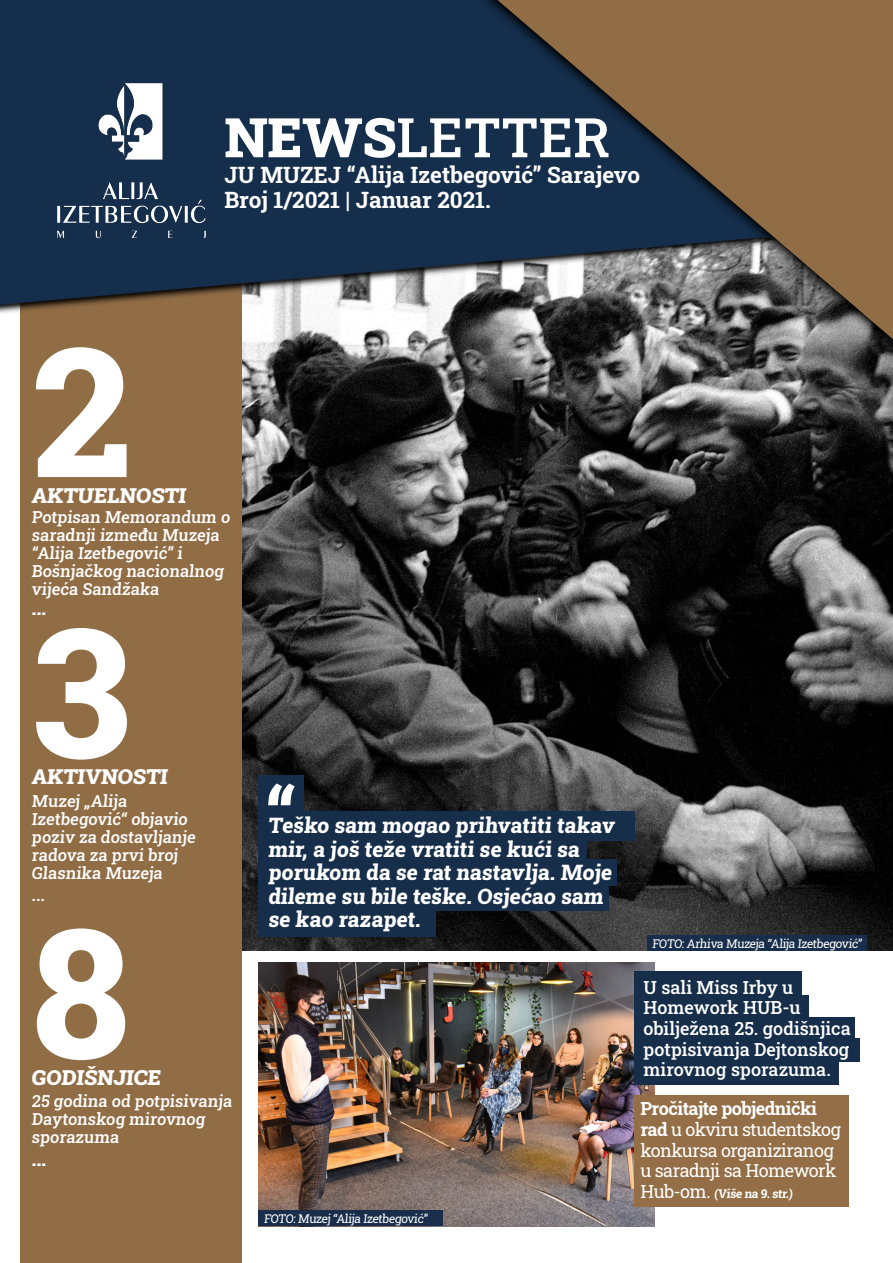
<style>
.page{position:relative;width:893px;height:1263px;background:#fff}
.page>*{position:absolute;margin:0;border:0;box-sizing:border-box;transform-origin:0 0}
.t1{font:800 180px/300.5px "Roboto Slab";color:#fff}
.t2{font:800 75.45px "Roboto Slab";color:#fff}
.t3{font:500 54.6px "Roboto Slab";color:#fff}
.t4{font:700 22.5px/25.5px "Roboto Slab";color:#fff}
.t5{font:800 21.15px/23.4px "Roboto Slab";color:#fff}
.t6{font:900 21px "Roboto Slab";color:#fff}
.t7{font:500 18px/20.7px "Roboto Slab";color:#fff}
.t8{font:18px/20.7px "Roboto Slab";letter-spacing:-.03em;color:#fff}
.t9{font:900 18px "Roboto Slab";color:#fff}
.t10{font:500 16.5px/18px "Roboto Slab";color:#fff}
.t11{font:12px "Roboto Slab";color:#fff}
.t12{font:700 12px "Roboto Slab";color:#fff}
.s1{font-weight:900}
.s2{font-weight:700}
.s3{font-weight:400;font-size:18px}
</style>
<div class="page">
<img style="left:241px;top:315px;width:652px;height:636px">
<div style="left:647px;top:935px;width:219px;height:16px;background:#182e4a"></div>
<img style="left:258px;top:962px;width:396px;height:264px">
<div style="left:258px;top:1210px;width:185px;height:16px;background:#182e4a"></div>
<div style="left:634px;top:995px;width:174px;height:26px;background:#162e4a"></div>
<div style="left:634px;top:1017px;width:221px;height:23px;background:#162e4a"></div>
<div style="left:634px;top:1038px;width:225px;height:24px;background:#162e4a"></div>
<div style="left:634px;top:1058px;width:205px;height:27px;background:#162e4a"></div>
<div style="left:634px;top:971px;width:167px;height:29px;background:#162e4a"></div>
<div style="left:258px;top:811px;width:377px;height:29px;background:#162e4a"></div>
<div style="left:258px;top:837px;width:329px;height:30px;background:#162e4a"></div>
<div style="left:258px;top:859px;width:359px;height:26px;background:#162e4a"></div>
<div style="left:258px;top:881px;width:350px;height:29px;background:#162e4a"></div>
<div style="left:258px;top:907px;width:177px;height:29px;background:#162e4a"></div>
<div style="left:258px;top:775px;width:46px;height:42px;background:#162e4a"></div>
<div style="left:20px;top:13px;width:221px;height:1250px;background:#916d46"></div>
<svg style="left:0;top:0;width:392px;height:307px;fill:#142e4b"></svg>
<svg style="left:392px;top:0;width:501px;height:487px"></svg>
<img style="left:0;top:20px;width:268px;height:268px">
<div style="left:634px;top:1095px;width:215px;height:112px;background:#936e46"></div>
<h3 class="t3" style="left:224px;top:100px;width:388px"><span class="s1">NEWS</span>LETTER</h3>
<h1 class="t1" style="left:32px;top:257px;width:101px">2</h1>
<h3 class="t4" style="left:225px;top:161px;width:417px">JU MUZEJ “Alija Izetbegović” Sarajevo<br>Broj 1/2021 | Januar 2021.</h3>
<p class="t6" style="left:32px;top:481px;width:158px">AKTUELNOSTI</p>
<p class="t10" style="left:32px;top:508px;width:202px">Potpisan Memorandum o saradnji između Muzeja “Alija Izetbegović” i<br>Bošnjačkog nacionalnog vijeća Sandžaka</p>
<p class="t9" style="left:32px;top:596px;width:18px">...</p>
<h1 class="t1" style="left:32px;top:538px;width:99px">3<br>8</h1>
<p class="t6" style="left:32px;top:762px;width:140px">AKTIVNOSTI</p>
<p class="t10" style="left:32px;top:791px;width:167px">Muzej „Alija<br>Izetbegović“ objavio poziv za dostavljanje radova za prvi broj<br>Glasnika Muzeja</p>
<p class="t7" style="left:32px;top:884px;width:15px">...</p>
<p class="t6" style="left:32px;top:1063px;width:133px">GODIŠNJICE</p>
<p class="t10" style="left:32px;top:1092px;width:204px">25 godina od potpisivanja<br>Daytonskog mirovnog sporazuma</p>
<p class="t9" style="left:32px;top:1147px;width:18px">...</p>
<h2 class="t2" style="left:261px;top:763px;width:42px">“</h2>
<p class="t5" style="left:268px;top:813px;width:350px">Teško sam mogao prihvatiti takav mir, a još teže vratiti se kući sa porukom da se rat nastavlja. Moje dileme su bile teške. Osjećao sam se kao razapet.</p>
<p class="t11" style="left:264px;top:1210px;width:167px">FOTO: Muzej “Alija Izetbegović”</p>
<p class="t11" style="left:652px;top:935px;width:213px">FOTO: Arhiva Muzeja “Alija Izetbegović”</p>
<p class="t7" style="left:643px;top:976px;width:209px">U sali Miss Irby u<br>Homework HUB-u obilježena 25. godišnjica potpisivanja Dejtonskog mirovnog sporazuma.</p>
<p class="t8" style="left:640px;top:1098px;width:202px"><span class="s2">Pročitajte pobjednički rad</span> u okviru studentskog konkursa organiziranog u saradnji sa Homework</p>
<p class="t12" style="left:640px;top:1185px;width:155px"><span class="s3">Hub-om.</span> (Više na 9. str.)</p>
</div>
